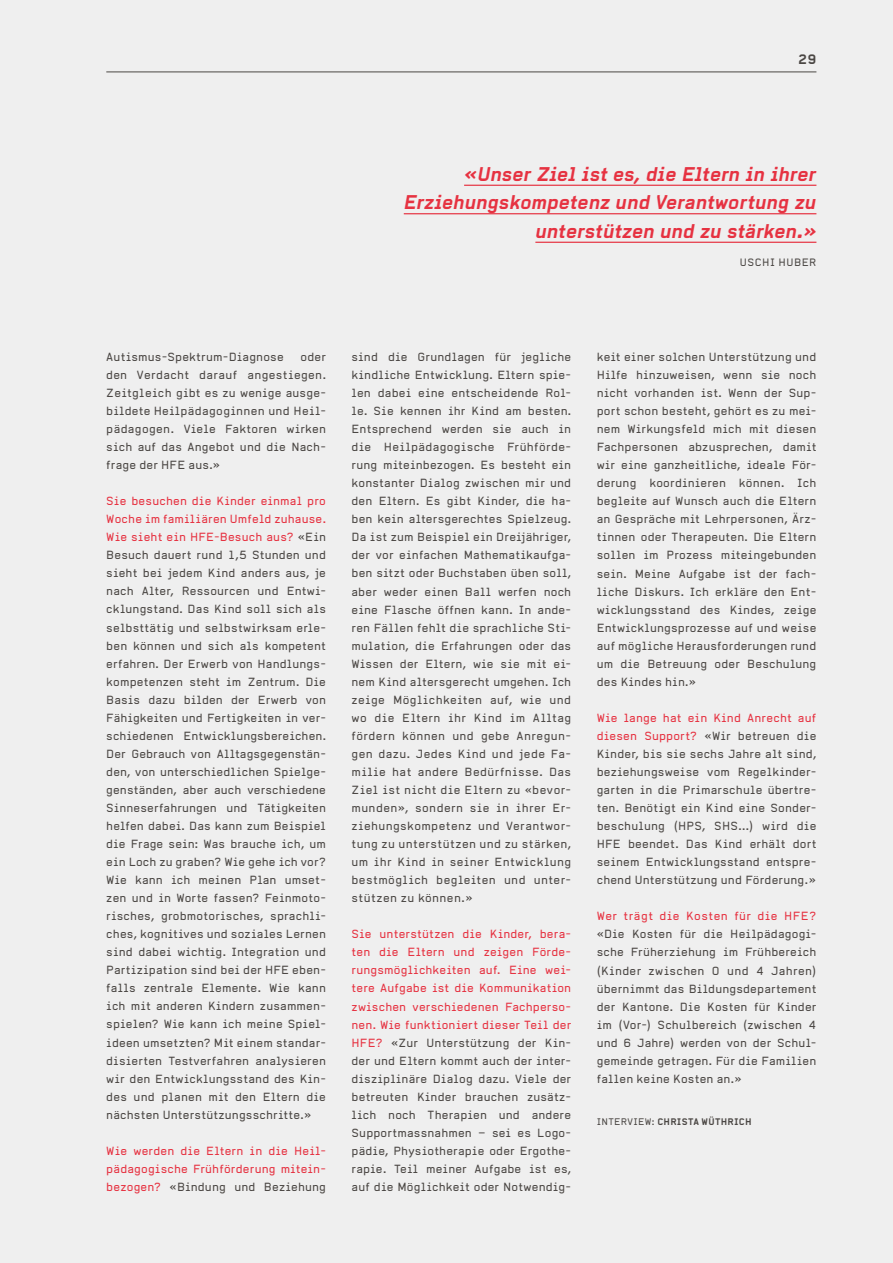
<style>
.page{position:relative;width:893px;height:1263px;background:#efefef}
.page>*{position:absolute;margin:0;border:0;box-sizing:border-box;transform-origin:0 0}
.t1{font:italic 700 19.5px/28.5px "Alpha Headline Pro";letter-spacing:-.005em;color:#e63241;text-align:right}
.t2{font:700 13.5px "Alpha Headline Pro";color:#4b4744}
.t3{font:11.7px/18px "Alpha Headline Pro";letter-spacing:.015em;color:#4b4744;text-align:justify}
.t4{font:11.7px/18px "Alpha Headline Pro";letter-spacing:.015em;color:#e63241;text-align:justify}
.t5{font:11.7px "Alpha Headline Pro";letter-spacing:.04em;color:#e63241}
.t6{font:10.5px "Alpha Headline Pro";letter-spacing:.045em;color:#4b4744}
.t7{font:700 9.3px "Alpha Headline Pro";letter-spacing:.025em;color:#4b4744}
.s1{color:#e63241}
.s2{color:#4b4744}
.s3{font-weight:400}
</style>
<div class="page">
<hr style="left:464px;top:185px;width:352px;height:1px;background:#e63241">
<hr style="left:404px;top:213px;width:412px;height:1px;background:#e63241">
<hr style="left:535px;top:242px;width:281px;height:1px;background:#e63241">
<hr style="left:106px;top:72px;width:710px;height:1px;background:#4b4744">
<p class="t2" style="left:798px;top:51px;width:20px">29</p>
<h1 class="t1" style="left:404px;top:159px;width:414px">«Unser Ziel ist es, die Eltern in ihrer<br>Erziehungskompetenz und Verantwortung zu unterstützen und zu stärken.»</h1>
<p class="t6" style="left:740px;top:256px;width:78px">USCHI HUBER</p>
<p class="t3" style="left:106px;top:348px;width:179px">Autismus-Spektrum-Diagnose</p>
<p class="t3" style="left:106px;top:348px;width:221px;text-indent:194px">oder den Verdacht darauf angestiegen.<br>Zeitgleich gibt es zu wenige ausge&shy;bildete Heilpädagoginnen und Heil&shy;pädagogen. Viele Faktoren wirken sich auf das Angebot und die Nach&shy;frage der HFE aus.»</p>
<p class="t3" style="left:106px;top:492px;width:221px"><span class="s1">Sie besuchen die Kinder einmal pro Woche im familiären Umfeld zuhause.<br>Wie sieht ein HFE-Besuch aus?</span> «Ein Besuch dauert rund 1,5 Stunden und sieht bei jedem Kind anders aus, je nach Alter, Ressourcen und Entwi&shy;cklungstand. Das Kind soll sich als selbsttätig und selbstwirksam erle&shy;ben können und sich als kompetent erfahren. Der Erwerb von Handlungs&shy;kompetenzen steht im Zentrum. Die Basis dazu bilden der Erwerb von Fähigkeiten und Fertigkeiten in ver&shy;schiedenen Entwicklungsbereichen.<br>Der Gebrauch von Alltagsgegenstän&shy;den, von unterschiedlichen Spielge&shy;genständen, aber auch verschiedene Sinneserfahrungen und Tätigkeiten helfen dabei. Das kann zum Beispiel die Frage sein: Was brauche ich, um ein Loch zu graben? Wie gehe ich vor?<br>Wie kann ich meinen Plan umset&shy;zen und in Worte fassen? Feinmoto&shy;risches, grobmotorisches, sprachli&shy;ches, kognitives und soziales Lernen sind dabei wichtig. Integration und Partizipation sind bei der HFE eben&shy;falls zentrale Elemente. Wie kann ich mit anderen Kindern zusammen&shy;spielen? Wie kann ich meine Spiel&shy;ideen umsetzten? Mit einem standar&shy;disierten Testverfahren analysieren wir den Entwicklungsstand des Kin&shy;des und planen mit den Eltern die nächsten Unterstützungsschritte.»</p>
<p class="t4" style="left:106px;top:1141px;width:221px">Wie werden die Eltern in die Heil&shy;pädagogische Frühförderung mitein&shy;bezogen? <span class="s2">«Bindung und Beziehung</span></p>
<p class="t3" style="left:351px;top:348px;width:221px">sind die Grundlagen für jegliche kindliche Entwicklung. Eltern spie&shy;len dabei eine entscheidende Rol&shy;le. Sie kennen ihr Kind am besten.<br>Entsprechend werden sie auch in die Heilpädagogische Frühförde&shy;rung miteinbezogen. Es besteht ein konstanter Dialog zwischen mir und den Eltern. Es gibt Kinder, die ha&shy;ben kein altersgerechtes Spielzeug.<br>Da ist zum Beispiel ein Dreijähriger, der vor einfachen Mathematikaufga&shy;ben sitzt oder Buchstaben üben soll, aber weder einen Ball werfen noch eine Flasche öffnen kann. In ande&shy;ren Fällen fehlt die sprachliche Sti&shy;mulation, die Erfahrungen oder das Wissen der Eltern, wie sie mit ei&shy;nem Kind altersgerecht umgehen. Ich zeige Möglichkeiten auf, wie und wo die Eltern ihr Kind im Alltag fördern können und gebe Anregun&shy;gen dazu. Jedes Kind und jede Fa&shy;milie hat andere Bedürfnisse. Das Ziel ist nicht die Eltern zu «bevor&shy;munden», sondern sie in ihrer Er&shy;ziehungskompetenz und Verantwor&shy;tung zu unterstützen und zu stärken, um ihr Kind in seiner Entwicklung bestmöglich begleiten und unter&shy;stützen zu können.»</p>
<p class="t3" style="left:351px;top:925px;width:221px"><span class="s1">Sie unterstützen die Kinder, bera&shy;ten die Eltern und zeigen Förde&shy;rungsmöglichkeiten auf. Eine wei&shy;tere Aufgabe ist die Kommunikation zwischen verschiedenen Fachperso&shy;nen. Wie funktioniert dieser Teil der HFE?</span> «Zur Unterstützung der Kin&shy;der und Eltern kommt auch der inter&shy;disziplinäre Dialog dazu. Viele der betreuten Kinder brauchen zusätz&shy;lich noch Therapien und andere Supportmassnahmen – sei es Logo&shy;pädie, Physiotherapie oder Ergothe&shy;rapie. Teil meiner Aufgabe ist es, auf die Möglichkeit oder Notwendig-</p>
<p class="t3" style="left:597px;top:348px;width:221px">keit einer solchen Unterstützung und Hilfe hinzuweisen, wenn sie noch nicht vorhanden ist. Wenn der Sup&shy;port schon besteht, gehört es zu mei&shy;nem Wirkungsfeld mich mit diesen Fachpersonen abzusprechen, damit wir eine ganzheitliche, ideale För&shy;derung koordinieren können. Ich begleite auf Wunsch auch die Eltern an Gespräche mit Lehrpersonen, Ärz&shy;tinnen oder Therapeuten. Die Eltern sollen im Prozess miteingebunden sein. Meine Aufgabe ist der fach&shy;liche Diskurs. Ich erkläre den Ent&shy;wicklungsstand des Kindes, zeige Entwicklungsprozesse auf und weise auf mögliche Herausforderungen rund um die Betreuung oder Beschulung des Kindes hin.»</p>
<p class="t3" style="left:597px;top:709px;width:221px"><span class="s1">Wie lange hat ein Kind Anrecht auf diesen Support?</span> «Wir betreuen die Kinder, bis sie sechs Jahre alt sind, beziehungsweise vom Regelkinder&shy;garten in die Primarschule übertre&shy;ten. Benötigt ein Kind eine Sonder&shy;beschulung (HPS, SHS...) wird die HFE beendet. Das Kind erhält dort seinem Entwicklungsstand entspre&shy;chend Unterstützung und Förderung.»</p>
<p class="t5" style="left:597px;top:909px;width:221px">Wer trägt die Kosten für die HFE?</p>
<p class="t3" style="left:597px;top:925px;width:221px">«Die Kosten für die Heilpädagogi&shy;sche Früherziehung im Frühbereich (Kinder zwischen 0 und 4 Jahren) übernimmt das Bildungsdepartement der Kantone. Die Kosten für Kinder im (Vor-) Schulbereich (zwischen 4 und 6 Jahre) werden von der Schul&shy;gemeinde getragen. Für die Familien fallen keine Kosten an.»</p>
<p class="t7" style="left:597px;top:1115px;width:156px"><span class="s3">INTERVIEW:</span> CHRISTA WÜTHRICH</p>
</div>
